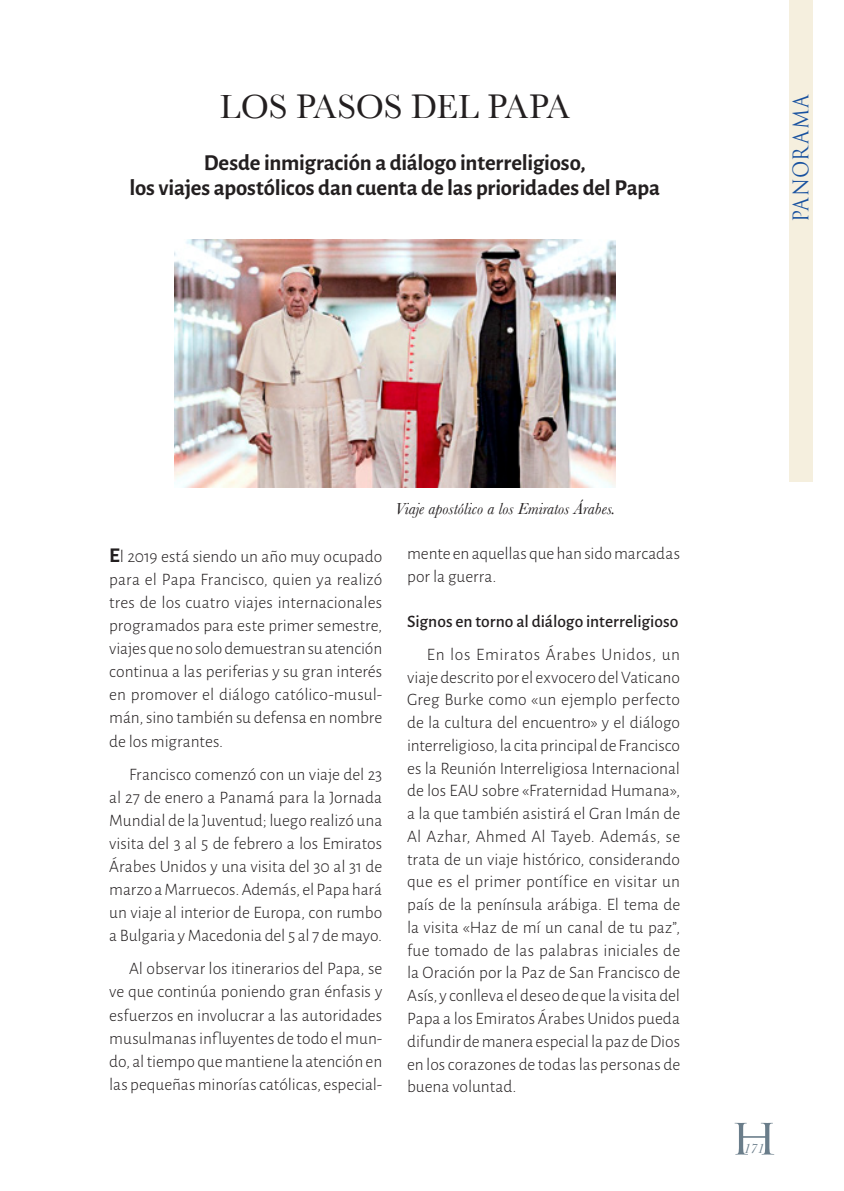
<style>
.page{position:relative;width:844px;height:1191px;background:#fff}
.page>*{position:absolute;margin:0;border:0;box-sizing:border-box;transform-origin:0 0}
.t1{font:42px "Trajan Pro";color:#6a7d8a;scale:1.2 1}
.Título_notas_Baske{font:35px "Baskerville";letter-spacing:-.005em;color:#231f20}
.Título_Panorama_Al{font:700 22.75px "Alegreya Sans";letter-spacing:-.005em;color:#231f20}
.t2{font:21px "Trajan Pro";letter-spacing:-.01em;color:#18519f;scale:.9 1}
.Texto_general_Pano{font:300 17.5px/23.1px "Alegreya Sans";color:#231f20;text-align:justify}
.Subtítulo_Panorama{font:500 17.5px "Alegreya Sans";color:#231f20}
.Lectura_de_foto_Ba{font:italic 16.62px "Baskerville";color:#231f20}
.t3{font:italic 14px "Baskerville";color:#6a7d8a}
.s1{font-weight:700;font-size:21px}
</style>
<div class="page">
<div style="left:789px;top:0;width:23px;height:481px;background:#f5efde"></div>
<img style="left:174px;top:240px;width:441px;height:248px">
<p class="Título_notas_Baske" style="left:220px;top:86px;width:351px">LOS PASOS DEL PAPA</p>
<p class="Título_Panorama_Al" style="left:204px;top:146px;width:383px">Desde inmigración a diálogo interreligioso,</p>
<p class="Título_Panorama_Al" style="left:129px;top:171px;width:532px">los viajes apostólicos dan cuenta de las prioridades del Papa</p>
<p class="t2" style="left:787px;top:222px;width:145px;rotate:-90deg">PANORAMA</p>
<p class="Texto_general_Pano" style="left:109px;top:544px;width:274px"><span class="s1">E</span>l 2019 está siendo un año muy ocupado para el Papa Francisco, quien ya realizó tres de los cuatro viajes internacionales programados para este primer semestre, viajes que no solo demuestran su atención continua a las periferias y su gran interés en promover el diálogo católico-musul&shy;mán, sino también su defensa en nombre de los migrantes.</p>
<p class="Texto_general_Pano" style="left:109px;top:762px;width:274px;text-indent:20px">Francisco comenzó con un viaje del 23 al 27 de enero a Panamá para la Jornada Mundial de la Juventud; luego realizó una visita del 3 al 5 de febrero a los Emiratos Árabes Unidos y una visita del 30 al 31 de marzo a Marruecos. Además, el Papa hará un viaje al interior de Europa, con rumbo a Bulgaria y Macedonia del 5 al 7 de mayo.</p>
<p class="Texto_general_Pano" style="left:109px;top:956px;width:274px;text-indent:20px">Al observar los itinerarios del Papa, se ve que continúa poniendo gran énfasis y esfuerzos en involucrar a las autoridades musulmanas influyentes de todo el mun&shy;do, al tiempo que mantiene la atención en las pequeñas minorías católicas, especial-</p>
<p class="Lectura_de_foto_Ba" style="left:395px;top:499px;width:222px">Viaje apostólico a los Emiratos Árabes.</p>
<p class="Texto_general_Pano" style="left:407px;top:541px;width:274px">mente en aquellas que han sido marcadas por la guerra.</p>
<p class="Subtítulo_Panorama" style="left:407px;top:609px;width:273px">Signos en torno al diálogo interreligioso</p>
<p class="Texto_general_Pano" style="left:407px;top:642px;width:274px;text-indent:20px">En los Emiratos Árabes Unidos, un viaje descrito por el exvocero del Vaticano Greg Burke como «un ejemplo perfecto de la cultura del encuentro» y el diálogo interreligioso, la cita principal de Francisco es la Reunión Interreligiosa Internacional de los EAU sobre «Fraternidad Humana», a la que también asistirá el Gran Imán de Al Azhar, Ahmed Al Tayeb. Además, se trata de un viaje histórico, considerando que es el primer pontífice en visitar un país de la península arábiga. El tema de la visita «Haz de mí un canal de tu paz”, fue tomado de las palabras iniciales de la Oración por la Paz de San Francisco de Asís, y conlleva el deseo de que la visita del Papa a los Emiratos Árabes Unidos pueda difundir de manera especial la paz de Dios en los corazones de todas las personas de buena voluntad.</p>
<h1 class="t1" style="left:729px;top:1112px;width:42px">H</h1>
<p class="t3" style="left:743px;top:1140px;width:22px">171</p>
</div>
